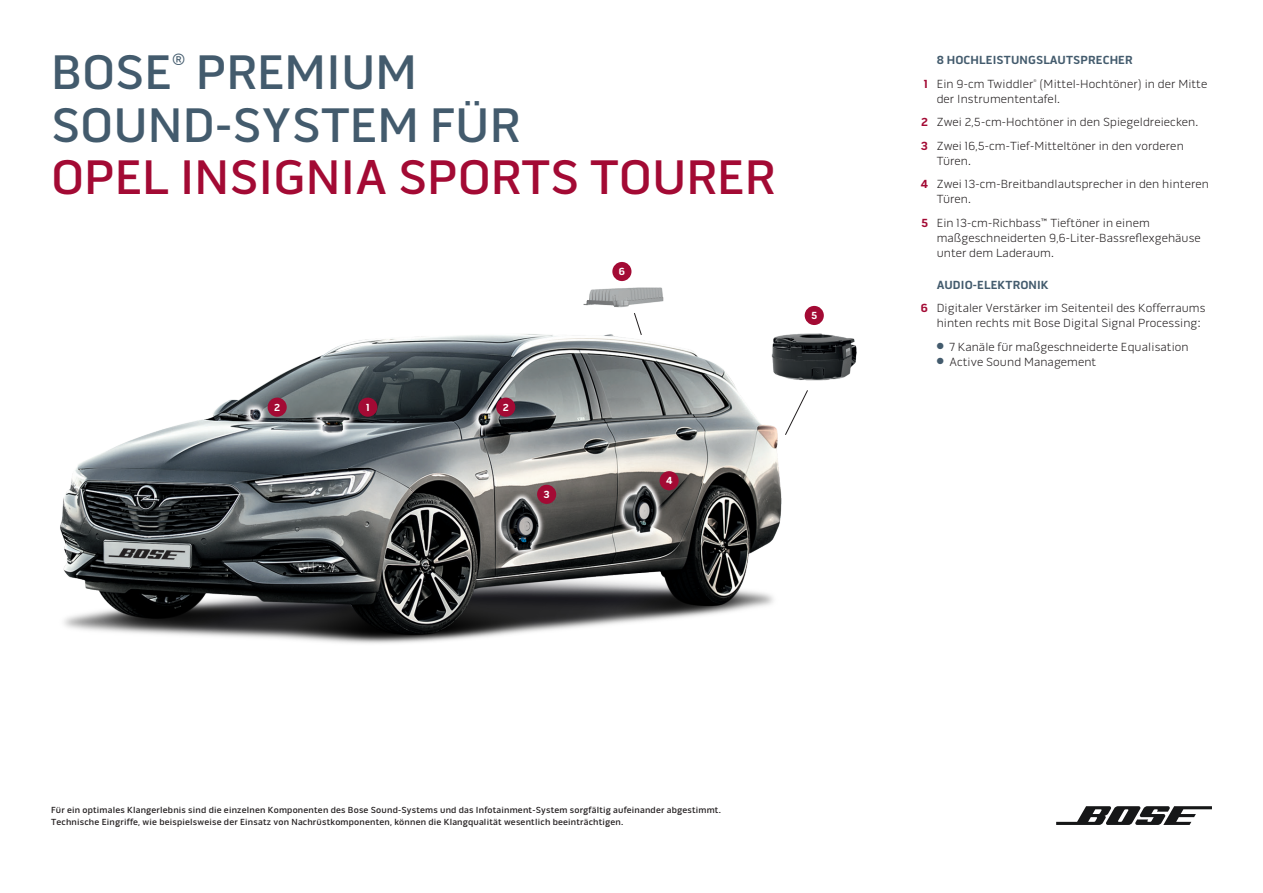
<style>
.page{position:relative;width:1263px;height:893px;background:#fff}
.page>*{position:absolute;margin:0;border:0;box-sizing:border-box;transform-origin:0 0}
.HL{font:500 49.5px/52.5px "Bose Gothic Print";color:#a30a34}
.HL-2{font:500 49.5px "Bose Gothic Print";color:#435b6d}
.HL-3{font:500 16.35px "Bose Gothic Print";color:#435b6d}
.t1{font:300 12px/15px "Bose Gothic Print";letter-spacing:.01em;color:#231f20}
.HL_Aufzählung{font:700 12px "Bose Gothic Print";letter-spacing:.01em;color:#435b6d}
.t2{font:700 10.5px "Bose Gothic Print";color:#fff}
.t3{font:500 9px/12px "Bose Gothic Print";letter-spacing:.02em;color:#231f20}
.t4{font:300 3.9px "Bose Gothic Print";color:#231f20}
.s1{color:#435b6d}
.s2{font-weight:700;color:#a30a34}
</style>
<div class="page">
<img style="left:60px;top:262px;width:797px;height:382px">
<div style="left:358px;top:398px;width:19px;height:19px;background:#a30a34;border-radius:50%"></div>
<div style="left:537px;top:485px;width:19px;height:19px;background:#a30a34;border-radius:50%"></div>
<div style="left:659px;top:471px;width:20px;height:19px;background:#a30a34;border-radius:50%"></div>
<div style="left:805px;top:306px;width:19px;height:19px;background:#a30a34;border-radius:50%"></div>
<div style="left:612px;top:262px;width:19px;height:19px;background:#a30a34;border-radius:50%"></div>
<div style="left:268px;top:398px;width:19px;height:19px;background:#a30a34;border-radius:50%"></div>
<div style="left:496px;top:398px;width:19px;height:19px;background:#a30a34;border-radius:50%"></div>
<svg style="left:633px;top:312px;width:9px;height:24px"></svg>
<svg style="left:784px;top:389px;width:24px;height:47px"></svg>
<svg style="left:1056px;top:806px;width:156px;height:19px"></svg>
<p class="HL-2" style="left:51px;top:43px;width:122px">BOSE</p>
<p class="HL-3" style="left:172px;top:50px;width:15px">®</p>
<p class="HL" style="left:51px;top:46px;width:726px;text-indent:145px"><span class="s1">PREMIUM<br>SOUND-SYSTEM FÜR<br></span>OPEL INSIGNIA SPORTS TOURER</p>
<p class="HL_Aufzählung" style="left:937px;top:53px;width:197px">8 HOCHLEISTUNGSLAUTSPRECHER</p>
<p class="t1" style="left:937px;top:76px;width:272px;text-indent:103px">(Mittel-Hochtöner) in der Mitte der Instrumententafel.</p>
<p class="t1" style="left:921px;top:115px;width:279px"><span class="s2">2</span> Zwei 2,5-cm-Hochtöner in den Spiegeldreiecken.</p>
<p class="t1" style="left:937px;top:138px;width:249px;text-indent:-16px"><span class="s2">3</span> Zwei 16,5-cm-Tief-Mitteltöner in den vorderen<br>Türen.</p>
<p class="t1" style="left:937px;top:177px;width:274px;text-indent:-16px"><span class="s2">4</span> Zwei 13-cm-Breitbandlautsprecher in den hinteren<br>Türen.</p>
<p class="t1" style="left:937px;top:215px;width:266px;text-indent:-16px"><span class="s2">5</span> Ein 13-cm-Richbass™ Tieftöner in einem maßgeschneiderten 9,6-Liter-Bassreflexgehäuse unter dem Laderaum.</p>
<p class="HL_Aufzählung" style="left:937px;top:278px;width:114px">AUDIO-ELEKTRONIK</p>
<p class="t1" style="left:937px;top:301px;width:270px;text-indent:-16px"><span class="s2">6</span> Digitaler Verstärker im Seitenteil des Kofferraums hinten rechts mit Bose Digital Signal Processing:</p>
<p class="t1" style="left:937px;top:339px;width:253px"><span class="s1">●</span> 7 Kanäle für maßgeschneiderte Equalisation</p>
<p class="t1" style="left:937px;top:354px;width:161px"><span class="s1">●</span> Active Sound Management</p>
<p class="t1" style="left:924px;top:76px;width:111px"><span class="s2">1</span> Ein 9-cm Twiddler</p>
<p class="t4" style="left:1033px;top:78px;width:5px">®</p>
<p class="t2" style="left:619px;top:265px;width:8px">6</p>
<p class="t2" style="left:811px;top:309px;width:8px">5</p>
<p class="t2" style="left:274px;top:401px;width:7px">2</p>
<p class="t2" style="left:503px;top:401px;width:7px">2</p>
<p class="t2" style="left:366px;top:401px;width:5px">1</p>
<p class="t2" style="left:544px;top:488px;width:8px">3</p>
<p class="t2" style="left:666px;top:475px;width:8px">4</p>
<p class="t3" style="left:51px;top:804px;width:671px">Für ein optimales Klangerlebnis sind die einzelnen Komponenten des Bose Sound-Systems und das Infotainment-System sorgfältig aufeinander abgestimmt.<br>Technische Eingriffe, wie beispielsweise der Einsatz von Nachrüstkomponenten, können die Klangqualität wesentlich beeinträchtigen.</p>
</div>
